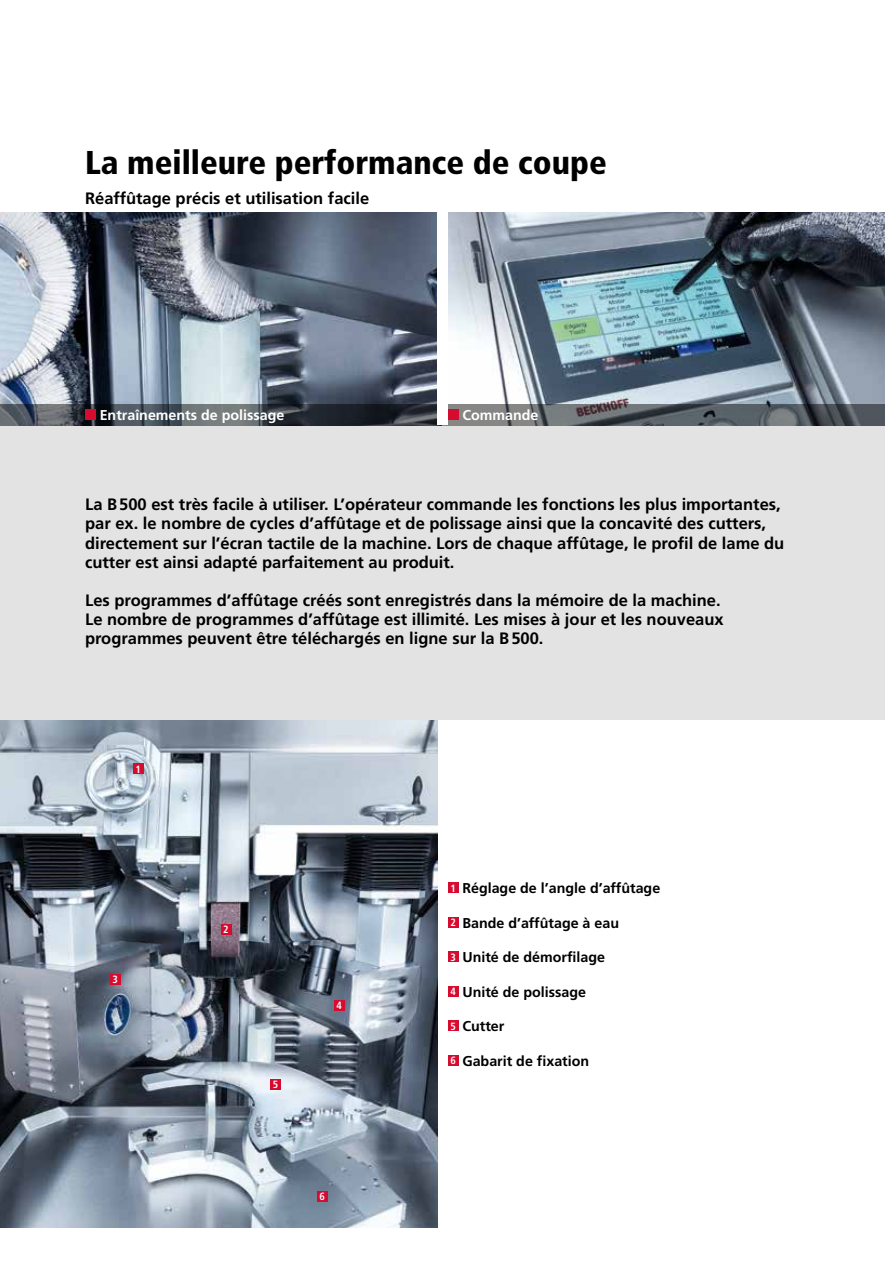
<style>
.page{position:relative;width:885px;height:1263px;background:#fff}
.page>*{position:absolute;margin:0;border:0;box-sizing:border-box;transform-origin:0 0}
.t1{font:900 condensed 33px "Frutiger LT";color:#000}
.t2{font:700 16.5px/19.2px "Frutiger LT";color:#000}
.t3{font:700 14.25px "Frutiger LT";color:#000}
.t4{font:700 14.25px "Frutiger LT";color:#fff}
.t5{font:700 condensed 10.5px "Frutiger LT";color:#fff}
.s1{font-stretch:condensed;font-size:10.5px;color:#fff}
</style>
<div class="page">
<div style="left:0;top:213px;width:884px;height:507px;background:#e3e3e3"></div>
<img style="left:0;top:213px;width:884px;height:191px">
<svg style="left:0;top:404px;width:437px;height:21px;background:#41484f"></svg>
<svg style="left:448px;top:404px;width:436px;height:21px;background:#5d6166"></svg>
<img style="left:0;top:720px;width:437px;height:508px">
<div style="left:437px;top:213px;width:11px;height:212px;background:#fff"></div>
<div style="left:448px;top:882px;width:10px;height:11px;background:#d50c2f"></div>
<div style="left:448px;top:917px;width:10px;height:11px;background:#d50c2f"></div>
<div style="left:448px;top:951px;width:10px;height:11px;background:#d50c2f"></div>
<div style="left:448px;top:986px;width:10px;height:11px;background:#d50c2f"></div>
<div style="left:448px;top:1020px;width:10px;height:11px;background:#d50c2f"></div>
<div style="left:448px;top:1055px;width:10px;height:11px;background:#d50c2f"></div>
<div style="left:133px;top:763px;width:10px;height:11px;background:#d50c2f"></div>
<div style="left:110px;top:974px;width:10px;height:11px;background:#d50c2f"></div>
<div style="left:270px;top:1079px;width:11px;height:10px;background:#d50c2f"></div>
<div style="left:334px;top:1000px;width:10px;height:10px;background:#d50c2f"></div>
<div style="left:221px;top:924px;width:10px;height:10px;background:#d50c2f"></div>
<div style="left:85px;top:409px;width:11px;height:11px;background:#d50c2f"></div>
<div style="left:448px;top:409px;width:10px;height:11px;background:#d50c2f"></div>
<div style="left:317px;top:1191px;width:10px;height:10px;background:#d50c2f"></div>
<h1 class="t1" style="left:85px;top:142px;width:523px">La meilleure performance de coupe</h1>
<p class="t2" style="left:85px;top:189px;width:285px">Réaffûtage précis et utilisation facile</p>
<p class="t4" style="left:100px;top:407px;width:186px">Entraînements de polissage</p>
<p class="t4" style="left:462px;top:407px;width:78px">Commande</p>
<p class="t2" style="left:85px;top:495px;width:700px">La B500 est très facile à utiliser. L’opérateur commande les fonctions les plus importantes, par ex. le nombre de cycles d’affûtage et de polissage ainsi que la concavité des cutters, directement sur l’écran tactile de la machine. Lors de chaque affûtage, le profil de lame du cutter est ainsi adapté parfaitement au produit.</p>
<p class="t2" style="left:85px;top:591px;width:640px">Les programmes d’affûtage créés sont enregistrés dans la mémoire de la machine.<br>Le nombre de programmes d’affûtage est illimité. Les mises à jour et les nouveaux programmes peuvent être téléchargés en ligne sur la B500.</p>
<p class="t5" style="left:135px;top:763px;width:7px">1</p>
<p class="t5" style="left:112px;top:973px;width:7px">3</p>
<p class="t5" style="left:223px;top:923px;width:7px">2</p>
<p class="t5" style="left:273px;top:1078px;width:7px">5</p>
<p class="t5" style="left:336px;top:999px;width:7px">4</p>
<p class="t5" style="left:319px;top:1190px;width:7px">6</p>
<p class="t3" style="left:450px;top:880px;width:211px"><span class="s1">1</span> Réglage de l’angle d’affûtage</p>
<p class="t3" style="left:450px;top:914px;width:170px"><span class="s1">2</span> Bande d’affûtage à eau</p>
<p class="t3" style="left:450px;top:949px;width:156px"><span class="s1">3</span> Unité de démorfilage</p>
<p class="t3" style="left:450px;top:983px;width:137px"><span class="s1">4</span> Unité de polissage</p>
<p class="t3" style="left:450px;top:1018px;width:55px"><span class="s1">5</span> Cutter</p>
<p class="t3" style="left:450px;top:1052px;width:140px"><span class="s1">6</span> Gabarit de fixation</p>
</div>
